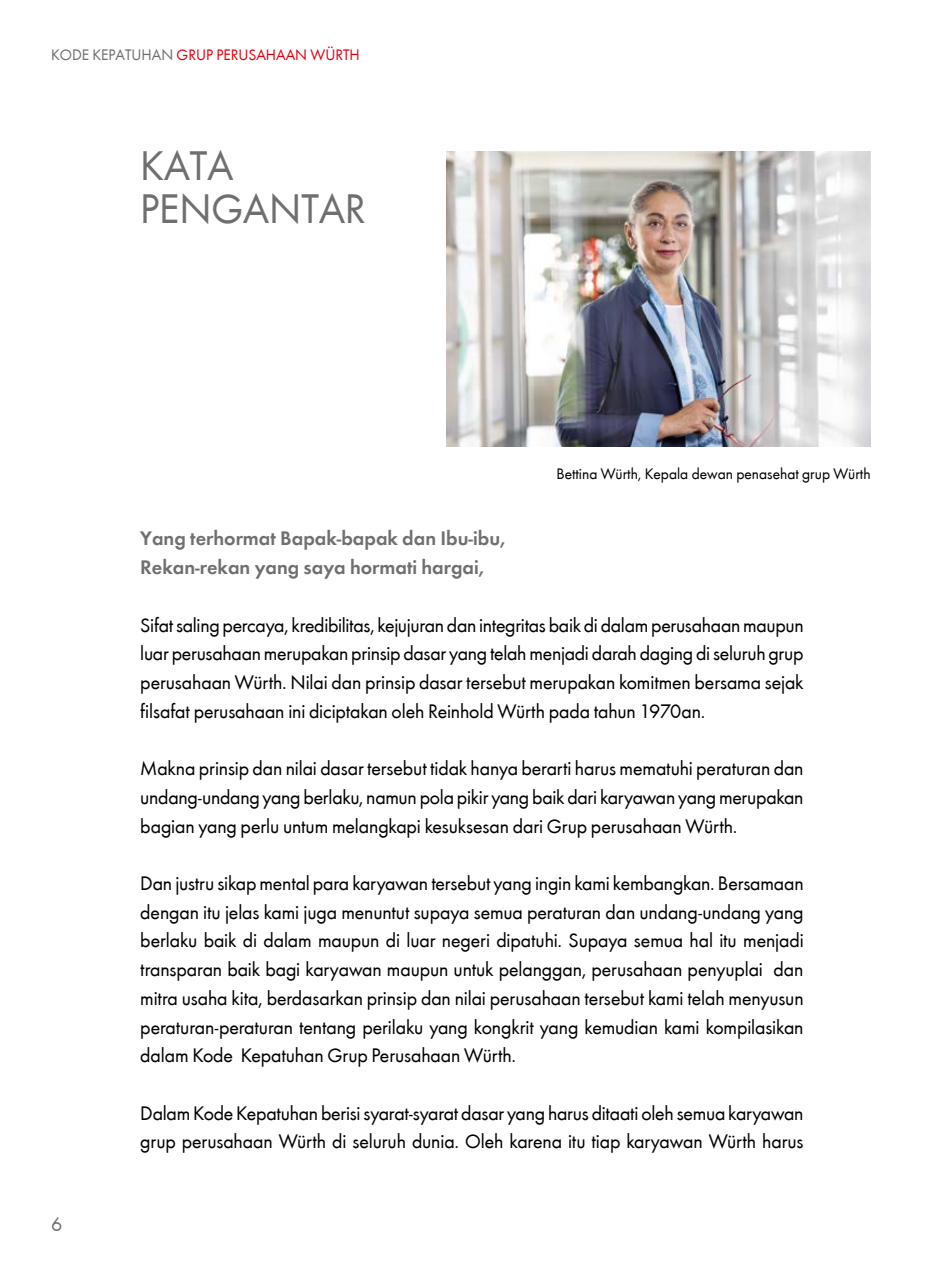
<style>
.page{position:relative;width:944px;height:1276px;background:#fff}
.page>*{position:absolute;margin:0;border:0;box-sizing:border-box;transform-origin:0 0}
.t1{font:42.75px/43px "Wuerth";color:#6f6f6e}
.t2{font:20.25px/28.8px "Wuerth";letter-spacing:-.01em;color:#000;text-align:justify}
.t3{font:600 20.25px/28.8px "Wuerth";color:#6f6f6e}
.t4{font:20.25px "Wuerth";color:#6f6f6e}
.t5{font:15.75px "Wuerth";color:#000}
.t6{font:15.75px "Wuerth";color:#e3000f}
.s1{color:#6f6f6e}
</style>
<div class="page">
<img style="left:446px;top:151px;width:425px;height:295px">
<p class="t6" style="left:51px;top:44px;width:310px"><span class="s1">KODE KEPATUHAN</span> GRUP PERUSAHAAN WÜRTH</p>
<h1 class="t1" style="left:140px;top:142px;width:227px">KATA<br>PENGANTAR</h1>
<p class="t3" style="left:140px;top:523px;width:366px">Yang terhormat Bapak-bapak dan Ibu-ibu,<br>Rekan-rekan yang saya hormati hargai,</p>
<p class="t5" style="left:557px;top:463px;width:316px">Bettina Würth, Kepala dewan penasehat grup Würth</p>
<p class="t4" style="left:51px;top:1210px;width:13px">6</p>
<p class="t2" style="left:140px;top:609px;width:665px">Sifat saling percaya, kredibilitas, kejujuran dan integritas baik di dalam perusahaan maupun luar perusahaan merupakan prinsip dasar yang telah menjadi darah daging di seluruh grup perusahaan Würth. Nilai dan prinsip dasar tersebut merupakan komitmen bersama sejak filsafat perusahaan ini diciptakan oleh Reinhold Würth pada tahun 1970an.</p>
<p class="t2" style="left:140px;top:753px;width:665px">Makna prinsip dan nilai dasar tersebut tidak hanya berarti harus mematuhi peraturan dan undang-undang yang berlaku, namun pola pikir yang baik dari karyawan yang merupakan bagian yang perlu untum melangkapi kesuksesan dari Grup perusahaan Würth.</p>
<p class="t2" style="left:140px;top:868px;width:665px">Dan justru sikap mental para karyawan tersebut yang ingin kami kembangkan. Bersamaan dengan itu jelas kami juga menuntut supaya semua peraturan dan undang-undang yang berlaku baik di dalam maupun di luar negeri dipatuhi. Supaya semua hal itu menjadi transparan baik bagi karyawan maupun untuk pelanggan, perusahaan penyuplai dan mitra usaha kita, berdasarkan prinsip dan nilai perusahaan tersebut kami telah menyusun peraturan-peraturan tentang perilaku yang kongkrit yang kemudian kami kompilasikan dalam Kode Kepatuhan Grup Perusahaan Würth.</p>
<p class="t2" style="left:140px;top:1097px;width:665px">Dalam Kode Kepatuhan berisi syarat-syarat dasar yang harus ditaati oleh semua karyawan grup perusahaan Würth di seluruh dunia. Oleh karena itu tiap karyawan Würth harus</p>
</div>
